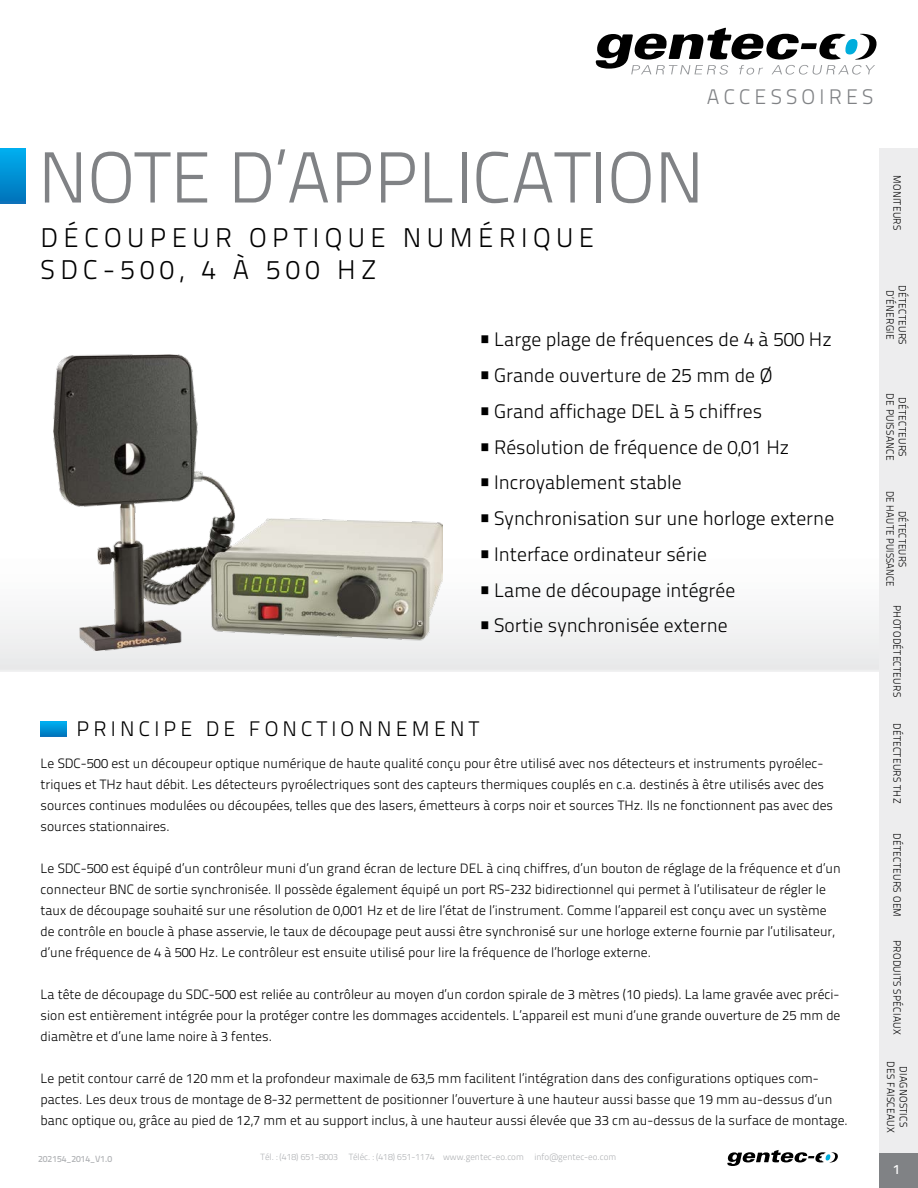
<style>
.page{position:relative;width:918px;height:1188px;background:#fff}
.page>*{position:absolute;margin:0;border:0;box-sizing:border-box;transform-origin:0 0}
.t1{font:72px "Titillium Text 22 L 250 wt";color:#808285}
.t2{font:27px/32.7px "Titillium Text 22 L 250 wt";letter-spacing:.2em;color:#000}
.t3{font:21px "Titillium Text 22 L 250 wt";letter-spacing:.2em;color:#000}
.t4{font:21px "Titillium Text 22 L 250 wt";letter-spacing:.2em;color:#808285}
.t5{font:19.5px "Titillium Text 22 L 250 wt";color:#000}
.t6{font:13.5px/21px "Titillium Text 22 L 250 wt";color:#000}
.t7{font:13.5px "Titillium Text 22 L 600 wt";color:#fff}
.t8{font:10.5px/12.6px "Titillium Text 22 L 250 wt";letter-spacing:.03em;color:#000;text-align:center;scale:.95 1}
.t9{font:10.5px/12.6px "Titillium Text 22 L 250 wt";letter-spacing:.03em;color:#000;text-align:center;scale:.9 1}
.t10{font:9px "Titillium Text 22 L 250 wt";color:#afb1b4}
.t11{font:9px "Titillium Text 22 L 600 wt";color:#afb1b4}
.s1{font-size:27px}
</style>
<div class="page">
<div style="left:879px;top:148px;width:39px;height:1040px;background:#ededee"></div>
<div style="left:879px;top:1153px;width:39px;height:35px;background:#808285"></div>
<svg style="left:596px;top:28px;width:281px;height:47px"></svg>
<svg style="left:727px;top:1150px;width:111px;height:16px"></svg>
<div style="left:0;top:149px;width:26px;height:54px;background:linear-gradient(to bottom,#00afef,#0273ba)"></div>
<svg style="left:41px;top:722px;width:25px;height:14px"></svg>
<img style="left:0;top:538px;width:879px;height:133px">
<img style="left:54px;top:354px;width:388px;height:296px">
<h3 class="t4" style="left:707px;top:81px;width:168px">ACCESSOIRES</h3>
<h1 class="t1" style="left:38px;top:125px;width:668px">NOTE D’APPLICATION</h1>
<h2 class="t2" style="left:41px;top:219px;width:555px">DÉCOUPEUR OPTIQUE NUMÉRIQUE<br>SDC-500, 4 À 500 HZ</h2>
<h3 class="t5" style="left:478px;top:325px;width:356px"><span class="s1">•</span>Large plage de fréquences de 4 à 500 Hz</h3>
<h3 class="t5" style="left:478px;top:361px;width:296px"><span class="s1">•</span>Grande ouverture de 25 mm de Ø</h3>
<h3 class="t5" style="left:478px;top:397px;width:286px"><span class="s1">•</span>Grand affichage DEL à 5 chiffres</h3>
<h3 class="t5" style="left:478px;top:433px;width:313px"><span class="s1">•</span>Résolution de fréquence de 0,01 Hz</h3>
<h3 class="t5" style="left:478px;top:468px;width:205px"><span class="s1">•</span>Incroyablement stable</h3>
<h3 class="t5" style="left:478px;top:504px;width:358px"><span class="s1">•</span>Synchronisation sur une horloge externe</h3>
<h3 class="t5" style="left:478px;top:540px;width:231px"><span class="s1">•</span>Interface ordinateur série</h3>
<h3 class="t5" style="left:478px;top:576px;width:259px"><span class="s1">•</span>Lame de découpage intégrée</h3>
<h3 class="t5" style="left:478px;top:611px;width:251px"><span class="s1">•</span>Sortie synchronisée externe</h3>
<h3 class="t3" style="left:77px;top:714px;width:404px">PRINCIPE DE FONCTIONNEMENT</h3>
<p class="t6" style="left:41px;top:752px;width:794px">Le SDC-500 est un découpeur optique numérique de haute qualité conçu pour être utilisé avec nos détecteurs et instruments pyroélec&shy;triques et THz haut débit. Les détecteurs pyroélectriques sont des capteurs thermiques couplés en c.a. destinés à être utilisés avec des sources continues modulées ou découpées, telles que des lasers, émetteurs à corps noir et sources THz. Ils ne fonctionnent pas avec des sources stationnaires.</p>
<p class="t6" style="left:41px;top:857px;width:802px">Le SDC-500 est équipé d’un contrôleur muni d’un grand écran de lecture DEL à cinq chiffres, d’un bouton de réglage de la fréquence et d’un connecteur BNC de sortie synchronisée. Il possède également équipé un port RS-232 bidirectionnel qui permet à l’utilisateur de régler le taux de découpage souhaité sur une résolution de 0,001 Hz et de lire l’état de l’instrument. Comme l’appareil est conçu avec un système de contrôle en boucle à phase asservie, le taux de découpage peut aussi être synchronisé sur une horloge externe fournie par l’utilisateur, d’une fréquence de 4 à 500 Hz. Le contrôleur est ensuite utilisé pour lire la fréquence de l’horloge externe.</p>
<p class="t6" style="left:41px;top:983px;width:801px;text-align:justify">La tête de découpage du SDC-500 est reliée au contrôleur au moyen d’un cordon spirale de 3 mètres (10 pieds). La lame gravée avec préci&shy;sion est entièrement intégrée pour la protéger contre les dommages accidentels. L’appareil est muni d’une grande ouverture de 25 mm de diamètre et d’une lame noire à 3 fentes.</p>
<p class="t6" style="left:41px;top:1067px;width:809px">Le petit contour carré de 120 mm et la profondeur maximale de 63,5 mm facilitent l’intégration dans des configurations optiques com&shy;pactes. Les deux trous de montage de 8-32 permettent de positionner l’ouverture à une hauteur aussi basse que 19 mm au-dessus d’un banc optique ou, grâce au pied de 12,7 mm et au support inclus, à une hauteur aussi élevée que 33 cm au-dessus de la surface de montage.</p>
<p class="t11" style="left:38px;top:1152px;width:76px">202154_2014_V1.0</p>
<p class="t10" style="left:261px;top:1151px;width:357px">Tél. : (418) 651-8003 Téléc. : (418) 651-1174 www.gentec-eo.com info@gentec-eo.com</p>
<p class="t8" style="left:904px;top:175px;width:60px;rotate:90deg">MONITEURS</p>
<p class="t8" style="left:909px;top:285px;width:64px;rotate:90deg">DÉTECTEURS<br>D’ÉNERGIE</p>
<p class="t8" style="left:909px;top:393px;width:72px;rotate:90deg">DÉTECTEURS<br>DE PUISSANCE</p>
<p class="t9" style="left:909px;top:491px;width:108px;rotate:90deg">DÉTECTEURS<br>DE HAUTE PUISSANCE</p>
<p class="t8" style="left:904px;top:605px;width:98px;rotate:90deg">PHOTODÉTECTEURS</p>
<p class="t8" style="left:904px;top:723px;width:86px;rotate:90deg">DÉTECTEURS THZ</p>
<p class="t8" style="left:904px;top:833px;width:89px;rotate:90deg">DÉTECTEURS OEM</p>
<p class="t8" style="left:904px;top:940px;width:101px;rotate:90deg">PRODUITS SPÉCIAUX</p>
<p class="t8" style="left:910px;top:1061px;width:77px;rotate:90deg">DIAGNOSTICS<br>DES FAISCEAUX</p>
<p class="t7" style="left:893px;top:1159px;width:9px">1</p>
</div>
